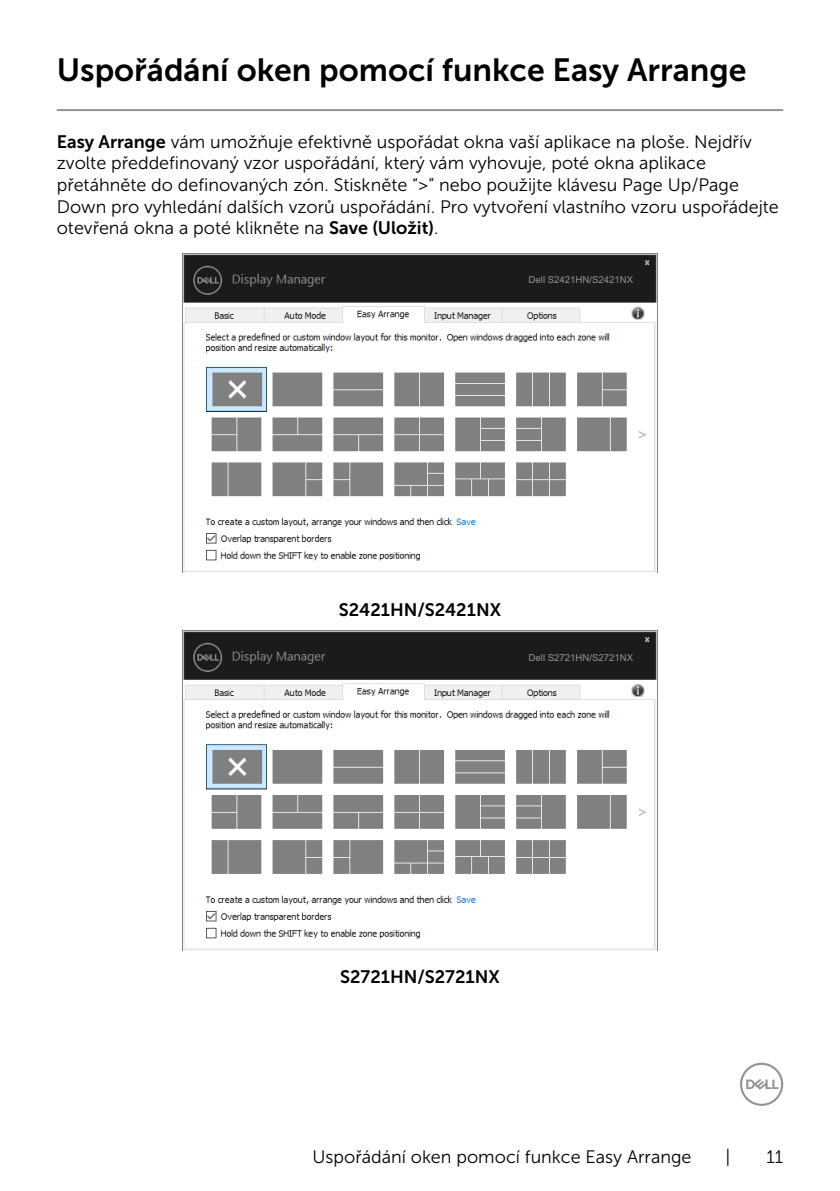
<style>
.page{position:relative;width:840px;height:1191px;background:#fff}
.page>*{position:absolute;margin:0;border:0;box-sizing:border-box;transform-origin:0 0}
.t1{font:32px "Museo Sans For Dell 700";color:#000}
.t2{font:18px/21.6px "Museo Sans For Dell 300";color:#000}
.t3{font:18px "Museo Sans For Dell 700";color:#000}
.t4{font:9.6px "Arial";color:#939393}
.s1{font-family:"Museo Sans For Dell 700"}
</style>
<div class="page">
<svg style="left:740px;top:1062px;width:42px;height:44px"></svg>
<hr style="left:57px;top:109px;width:725px;height:2px;background:#939598">
<img style="left:182px;top:253px;width:475px;height:320px">
<div style="left:539px;top:274px;width:103px;height:11px;background:#1b1b1b"></div>
<img style="left:182px;top:631px;width:475px;height:319px">
<div style="left:539px;top:651px;width:103px;height:11px;background:#1b1b1b"></div>
<h1 class="t1" style="left:57px;top:52px;width:691px">Uspořádání oken pomocí funkce Easy Arrange</h1>
<p class="t2" style="left:57px;top:131px;width:723px"><span class="s1">Easy Arrange</span> vám umožňuje efektivně uspořádat okna vaší aplikace na ploše. Nejdřív zvolte předdefinovaný vzor uspořádání, který vám vyhovuje, poté okna aplikace přetáhněte do definovaných zón. Stiskněte “&gt;” nebo použijte klávesu Page Up/Page Down pro vyhledání dalších vzorů uspořádání. Pro vytvoření vlastního vzoru uspořádejte otevřená okna a poté klikněte na <span class="s1">Save (Uložit)</span>.</p>
<p class="t4" style="left:528px;top:274px;width:106px">Dell S2421HN/S2421NX</p>
<p class="t3" style="left:339px;top:599px;width:164px">S2421HN/S2421NX</p>
<p class="t4" style="left:528px;top:651px;width:106px">Dell S2721HN/S2721NX</p>
<p class="t3" style="left:340px;top:967px;width:161px">S2721HN/S2721NX</p>
<p class="t2" style="left:312px;top:1145px;width:380px">Uspořádání oken pomocí funkce Easy Arrange</p>
<p class="t2" style="left:725px;top:1145px;width:6px">|</p>
<p class="t2" style="left:766px;top:1145px;width:18px">11</p>
</div>
